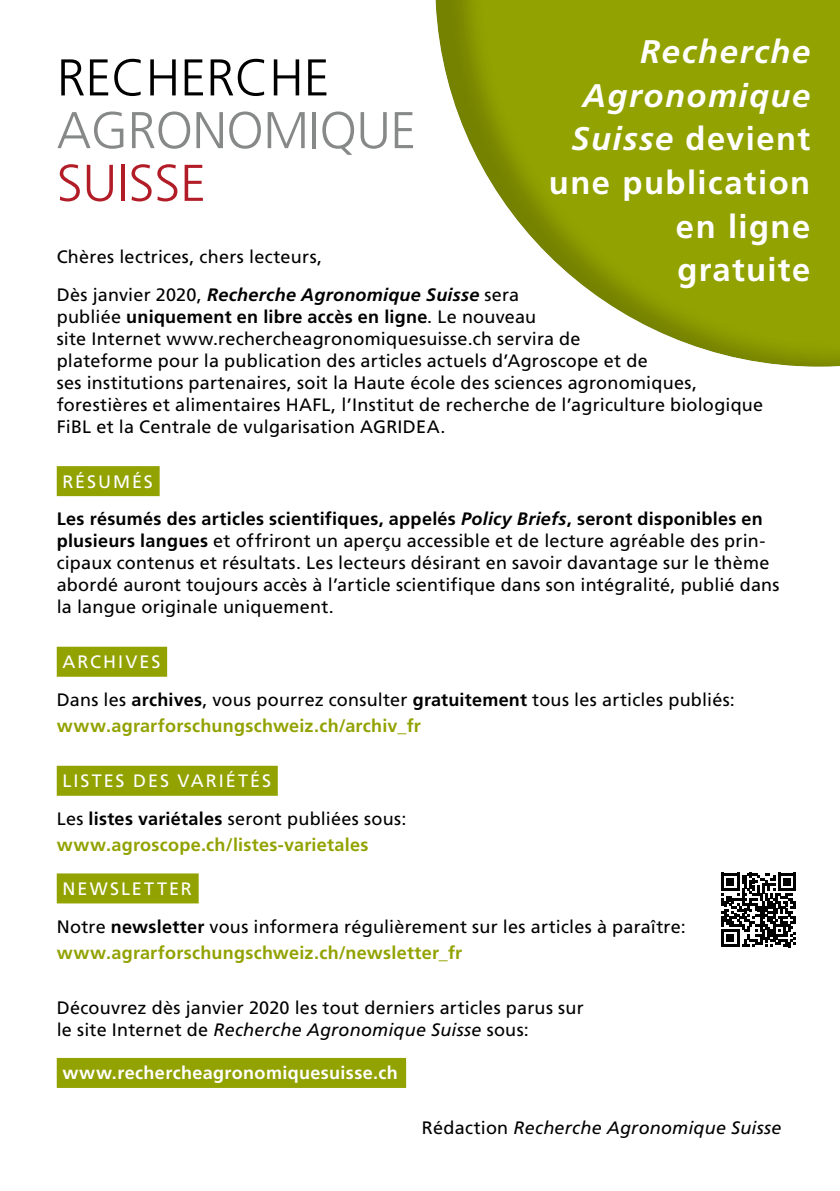
<style>
.page{position:relative;width:840px;height:1191px;background:#fff}
.page>*{position:absolute;margin:0;border:0;box-sizing:border-box;transform-origin:0 0}
.t1{font:300 51.6px "Frutiger LT Std";letter-spacing:-.01em;color:#878988}
.t2{font:300 51.6px "Frutiger LT Std";color:#000}
.t3{font:300 51.6px "Frutiger LT Std";color:#b21c27}
.t4{font:700 32.8px/43.6px "Frutiger LT Std";letter-spacing:.045em;color:#fff;text-align:right}
.t5{font:18px/22px "Frutiger LT Std";letter-spacing:.01em;color:#000}
.t6{font:700 18px "Frutiger LT Std";letter-spacing:.015em;color:#92a200}
.t7{font:700 18px/37.8px "Frutiger LT Std";letter-spacing:.015em;color:#000}
.t8{font:italic 18px "Frutiger LT Std";letter-spacing:.015em;color:#000}
.t9{font:700 18px "Frutiger LT Std";letter-spacing:.02em;color:#fff}
.s1{font-style:italic}
.s2{font-weight:700;font-style:italic}
.s3{font-weight:700}
.s4{font-weight:400;color:#fff}
.s5{color:#fff}
.s6{font-style:normal}
</style>
<div class="page">
<div style="left:434px;top:0;width:405px;height:370px;background:#000;opacity:.2"></div>
<div style="left:57px;top:466px;width:102px;height:30px;background:#92a200"></div>
<div style="left:57px;top:647px;width:110px;height:30px;background:#92a200"></div>
<div style="left:57px;top:765px;width:220px;height:30px;background:#92a200"></div>
<div style="left:57px;top:873px;width:141px;height:30px;background:#92a200"></div>
<div style="left:57px;top:1058px;width:349px;height:30px;background:#92a200"></div>
<svg style="left:721px;top:873px;width:74px;height:74px"></svg>
<h2 class="t4" style="left:548px;top:30px;width:263px"><span class="s1">Recherche<br>Agronomique<br>Suisse</span> devient une publication en ligne gratuite</h2>
<h1 class="t2" style="left:57px;top:48px;width:274px">RECHERCHE</h1>
<h1 class="t1" style="left:57px;top:101px;width:360px">AGRONOMIQUE</h1>
<h1 class="t3" style="left:57px;top:154px;width:151px">SUISSE</h1>
<p class="t5" style="left:57px;top:238px;width:463px;line-height:37.8px">Chères lectrices, chers lecteurs,<br>Dès janvier 2020, <span class="s2">Recherche Agronomique Suisse</span> sera</p>
<p class="t5" style="left:57px;top:306px;width:707px">publiée <span class="s3">uniquement en libre accès en ligne</span>. Le nouveau<br>site Internet www.rechercheagronomiquesuisse.ch servira de<br>plateforme pour la publication des articles actuels d’Agroscope et de<br>ses institutions partenaires, soit la Haute école des sciences agronomiques, forestières et alimentaires HAFL, l’Institut de recherche de l’agriculture biologique FiBL et la Centrale de vulgarisation AGRIDEA.</p>
<p class="t7" style="left:57px;top:462px;width:707px;text-indent:6px"><span class="s4">RÉSUMÉS<br></span>Les résumés des articles scientifiques, appelés <span class="s1">Policy Briefs</span>, seront disponibles en</p>
<p class="t5" style="left:57px;top:530px;width:724px"><span class="s3">plusieurs langues</span> et offriront un aperçu accessible et de lecture agréable des prin&shy;cipaux contenus et résultats. Les lecteurs désirant en savoir davantage sur le thème abordé auront toujours accès à l’article scientifique dans son intégralité, publié dans la langue originale uniquement.</p>
<p class="t5" style="left:57px;top:643px;width:679px;line-height:37.8px;text-indent:6px"><span class="s5">ARCHIVES<br></span>Dans les <span class="s3">archives</span>, vous pourrez consulter <span class="s3">gratuitement</span> tous les articles publiés:</p>
<p class="t6" style="left:57px;top:715px;width:365px">www.agrarforschungschweiz.ch/archiv_fr</p>
<p class="t5" style="left:57px;top:762px;width:351px;line-height:37.8px;text-indent:6px"><span class="s5">LISTES DES VARIÉTÉS<br></span>Les <span class="s3">listes variétales</span> seront publiées sous:</p>
<p class="t6" style="left:57px;top:834px;width:313px">www.agroscope.ch/listes-varietales</p>
<p class="t5" style="left:57px;top:870px;width:630px;line-height:37.8px;text-indent:6px"><span class="s5">NEWSLETTER<br></span>Notre <span class="s3">newsletter</span> vous informera régulièrement sur les articles à paraître:</p>
<p class="t6" style="left:57px;top:942px;width:407px">www.agrarforschungschweiz.ch/newsletter_fr</p>
<p class="t5" style="left:57px;top:996px;width:528px">Découvrez dès janvier 2020 les tout derniers articles parus sur le site Internet de <span class="s1">Recherche Agronomique Suisse</span> sous:</p>
<p class="t9" style="left:62px;top:1062px;width:337px">www.rechercheagronomiquesuisse.ch</p>
<p class="t8" style="left:421px;top:1117px;width:361px"><span class="s6">Rédaction</span> Recherche Agronomique Suisse</p>
</div>
